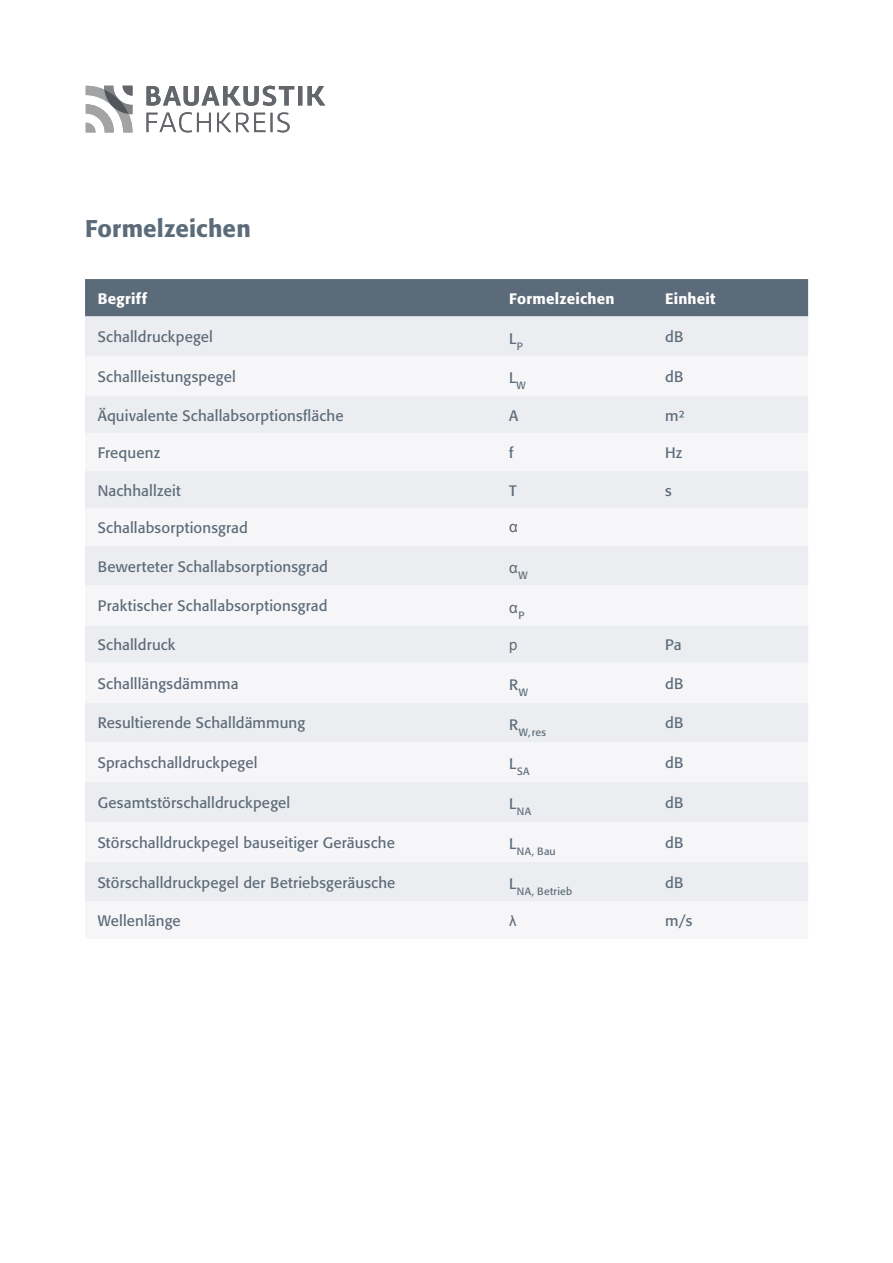
<style>
.page{position:relative;width:893px;height:1263px;background:#fff}
.page>*{position:absolute;margin:0;border:0;box-sizing:border-box;transform-origin:0 0}
.t1{font:500 24px "Formata";letter-spacing:.005em;color:#5c6b79}
.t2{font:15px "Formata";letter-spacing:.01em;color:#5c6b79}
.t3{font:500 15px "Formata";letter-spacing:.02em;color:#fff}
.t4{font:15px "Arial";color:#5c6b79}
.t5{font:10.5px "Formata";letter-spacing:.03em;color:#5c6b79}
</style>
<div class="page">
<div style="left:85px;top:279px;width:723px;height:37px;background:#5c6b79"></div>
<div style="left:85px;top:316px;width:723px;height:40px;background:#ecedf0"></div>
<svg style="left:85px;top:396px;width:723px;height:506px;fill:#ecedf0"></svg>
<svg style="left:86px;top:86px;width:46px;height:46px"></svg>
<svg style="left:146px;top:112px;width:144px;height:20px"></svg>
<svg style="left:146px;top:86px;width:179px;height:20px"></svg>
<h1 class="t1" style="left:85px;top:214px;width:167px">Formelzeichen</h1>
<p class="t3" style="left:98px;top:289px;width:51px">Begriff</p>
<p class="t3" style="left:509px;top:289px;width:107px">Formelzeichen</p>
<p class="t3" style="left:665px;top:289px;width:52px">Einheit</p>
<p class="t2" style="left:98px;top:328px;width:117px">Schalldruckpegel</p>
<p class="t2" style="left:509px;top:329px;width:15px">L<sub>P</sub></p>
<p class="t2" style="left:665px;top:328px;width:20px">dB</p>
<p class="t2" style="left:98px;top:368px;width:140px">Schallleistungspegel</p>
<p class="t2" style="left:509px;top:369px;width:18px">L<sub>W</sub></p>
<p class="t2" style="left:665px;top:368px;width:20px">dB</p>
<p class="t2" style="left:98px;top:406px;width:247px">Äquivalente Schallabsorptionsfläche</p>
<p class="t2" style="left:509px;top:406px;width:11px">A</p>
<p class="t2" style="left:665px;top:406px;width:21px">m²</p>
<p class="t2" style="left:98px;top:444px;width:64px">Frequenz</p>
<p class="t2" style="left:509px;top:444px;width:6px">f</p>
<p class="t2" style="left:665px;top:444px;width:19px">Hz</p>
<p class="t2" style="left:98px;top:481px;width:85px">Nachhallzeit</p>
<p class="t2" style="left:509px;top:481px;width:9px">T</p>
<p class="t2" style="left:665px;top:481px;width:8px">s</p>
<p class="t2" style="left:98px;top:519px;width:152px">Schallabsorptionsgrad</p>
<p class="t4" style="left:509px;top:517px;width:10px">α</p>
<p class="t2" style="left:98px;top:557px;width:232px">Bewerteter Schallabsorptionsgrad</p>
<p class="t4" style="left:509px;top:558px;width:20px">α<sub>W</sub></p>
<p class="t2" style="left:98px;top:597px;width:231px">Praktischer Schallabsorptionsgrad</p>
<p class="t4" style="left:509px;top:597px;width:17px">α<sub>P</sub></p>
<p class="t2" style="left:98px;top:636px;width:79px">Schalldruck</p>
<p class="t4" style="left:509px;top:634px;width:10px">p</p>
<p class="t2" style="left:665px;top:636px;width:18px">Pa</p>
<p class="t2" style="left:98px;top:674px;width:142px">Schalllängsdämmma</p>
<p class="t2" style="left:509px;top:675px;width:20px">R<sub>W</sub></p>
<p class="t2" style="left:665px;top:674px;width:20px">dB</p>
<p class="t2" style="left:98px;top:714px;width:209px">Resultierende Schalldämmung</p>
<p class="t5" style="left:509px;top:725px;width:38px"><sup>R</sup>W,res</p>
<p class="t2" style="left:665px;top:714px;width:20px">dB</p>
<p class="t2" style="left:98px;top:754px;width:161px">Sprachschalldruckpegel</p>
<p class="t5" style="left:509px;top:765px;width:22px"><sup>L</sup>SA</p>
<p class="t2" style="left:665px;top:754px;width:20px">dB</p>
<p class="t2" style="left:98px;top:793px;width:194px">Gesamtstörschalldruckpegel</p>
<p class="t5" style="left:509px;top:805px;width:23px"><sup>L</sup>NA</p>
<p class="t2" style="left:665px;top:793px;width:20px">dB</p>
<p class="t2" style="left:98px;top:833px;width:298px">Störschalldruckpegel bauseitiger Geräusche</p>
<p class="t5" style="left:509px;top:845px;width:48px"><sup>L</sup>NA, Bau</p>
<p class="t2" style="left:665px;top:833px;width:20px">dB</p>
<p class="t2" style="left:98px;top:873px;width:299px">Störschalldruckpegel der Betriebsgeräusche</p>
<p class="t5" style="left:509px;top:885px;width:64px"><sup>L</sup>NA, Betrieb</p>
<p class="t2" style="left:665px;top:873px;width:20px">dB</p>
<p class="t2" style="left:98px;top:912px;width:84px">Wellenlänge</p>
<p class="t4" style="left:509px;top:911px;width:9px">λ</p>
<p class="t2" style="left:665px;top:912px;width:29px">m/s</p>
</div>
